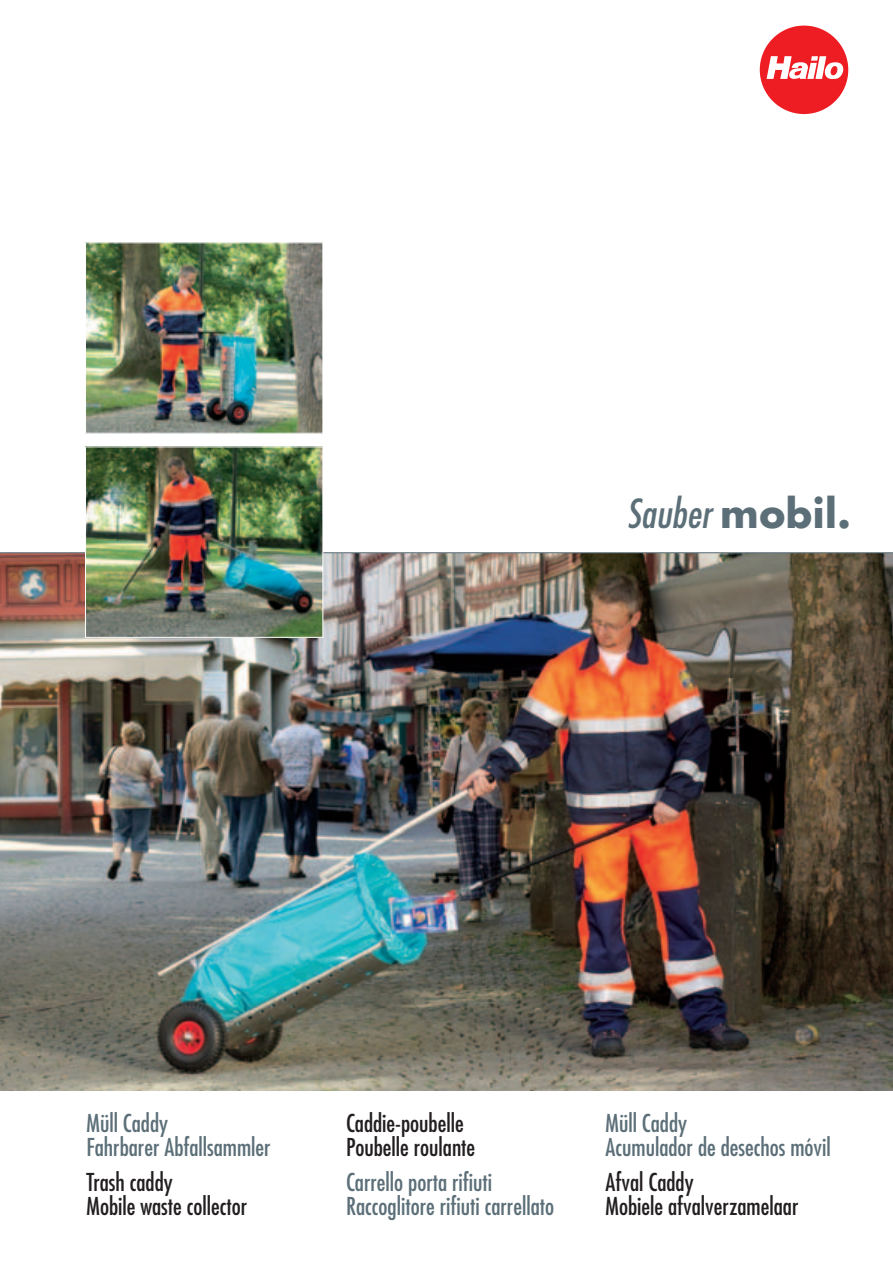
<style>
.page{position:relative;width:893px;height:1263px;background:#fff}
.page>*{position:absolute;margin:0;border:0;box-sizing:border-box;transform-origin:0 0}
.t1{font:italic condensed 39px "Futura";letter-spacing:.01em;color:#5c6f78}
.t2{font:condensed 24px/24px "Futura";color:#5c6f78}
.t3{font:condensed 24px/24px "Futura";color:#231f20}
.s1{font-weight:700;font-style:normal;font-stretch:normal}
</style>
<div class="page">
<img style="left:0;top:553px;width:892px;height:538px">
<hr style="left:0;top:552px;width:892px;height:1px;background:#5c6f78">
<img style="left:87px;top:244px;width:234px;height:188px">
<div style="left:85px;top:242px;width:238px;height:192px;border:1px solid #fff"></div>
<img style="left:87px;top:448px;width:234px;height:188px">
<div style="left:85px;top:446px;width:238px;height:192px;border:1px solid #fff"></div>
<div style="left:760px;top:26px;width:87px;height:87px;background:#ee1d23;border-radius:50%"></div>
<div style="left:759px;top:26px;width:89px;height:88px;border:2px solid #ee1d23;border-radius:50%"></div>
<svg style="left:766px;top:56px;width:79px;height:23px"></svg>
<h1 class="t1" style="left:626px;top:495px;width:225px">Sauber <span class="s1">mobil.</span></h1>
<p class="t2" style="left:87px;top:1114px;width:186px">Müll Caddy<br>Fahrbarer Abfallsammler</p>
<p class="t3" style="left:87px;top:1172px;width:162px">Trash caddy<br>Mobile waste collector</p>
<p class="t3" style="left:346px;top:1114px;width:131px">Caddie-poubelle<br>Poubelle roulante</p>
<p class="t2" style="left:346px;top:1172px;width:209px">Carrello porta rifiuti<br>Raccoglitore rifiuti carrellato</p>
<p class="t2" style="left:605px;top:1114px;width:227px">Müll Caddy<br>Acumulador de desechos móvil</p>
<p class="t3" style="left:605px;top:1172px;width:194px">Afval Caddy<br>Mobiele afvalverzamelaar</p>
</div>
